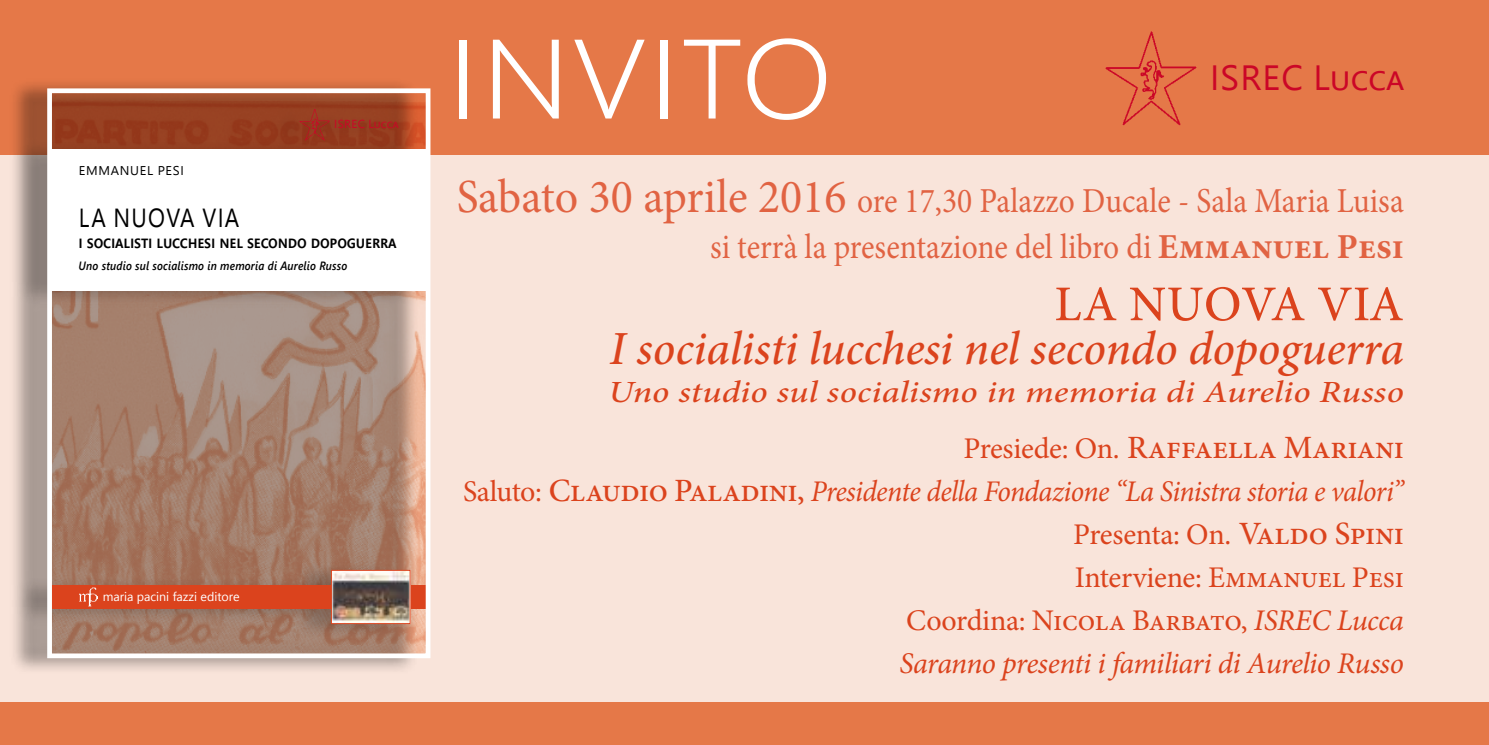
<style>
.page{position:relative;width:1489px;height:745px;background:#fff}
.page>*{position:absolute;margin:0;border:0;box-sizing:border-box;transform-origin:0 0}
.t1{font:300 150px "Segoe UI";color:#fff}
.t2{font:500 50px "Minion Pro";color:#db431d}
.t3{font:italic 500 47.5px "Minion Pro";letter-spacing:-.005em;color:#db431d}
.t4{font:35px/45.5px "Minion Pro";color:#db431d;text-align:right;scale:.9 1}
.t5{font:35px "Segoe UI";letter-spacing:.02em;color:#cb0627}
.t6{font:500 32.5px "Minion Pro";letter-spacing:-.01em;color:#db431d}
.t7{font:italic 500 30.75px "Minion Pro";letter-spacing:.005em;color:#db431d;scale:1.18 1}
.t8{font:italic 30px/43px "Minion Pro";letter-spacing:-.025em;color:#db431d;text-align:right;scale:.95 1}
.t9{font:26.25px "Segoe UI";letter-spacing:.055em;color:#000;scale:.86 1}
.t10{font:600 17.75px "Segoe UI";letter-spacing:-.01em;color:#000;scale:.88 1}
.t11{font:12.75px "Segoe UI";letter-spacing:.055em;color:#000}
.t12{font:12.5px "Segoe UI";color:#fff}
.t13{font:italic 600 12px "Segoe UI";letter-spacing:.02em;color:#000;scale:.88 1}
.t14{font:11.5px "Segoe UI";letter-spacing:.02em;color:#cb0627}
.s1{font-size:47.5px}
.s2{font-weight:700}
.s3{font-weight:400;font-size:30px}
.s4{font-style:normal}
.s5{font-weight:500;font-style:normal;font-size:32.5px}
</style>
<div class="page">
<div style="left:0;top:0;width:1488px;height:744px;background:#e57848"></div>
<div style="left:0;top:155px;width:1488px;height:546px;background:#f9e4da"></div>
<div style="left:9px;top:78px;width:410px;height:597px;background:#000;opacity:.45"></div>
<img style="left:53px;top:94px;width:371px;height:557px">
<div style="left:50px;top:585px;width:377px;height:23px;background:#db431d"></div>
<div style="left:50px;top:149px;width:377px;height:142px;background:#fff"></div>
<img style="left:79px;top:587px;width:19px;height:19px">
<img style="left:298px;top:107px;width:32px;height:34px">
<img style="left:333px;top:571px;width:75px;height:50px">
<div style="left:331px;top:569px;width:79px;height:54px;border:1px solid #db431d"></div>
<div style="left:47px;top:88px;width:383px;height:569px;border:5px solid #fff"></div>
<img style="left:1105px;top:31px;width:92px;height:95px">
<p class="t14" style="left:334px;top:115px;width:66px">ISREC Lucca</p>
<p class="t11" style="left:79px;top:160px;width:107px">EMMANUEL PESI</p>
<p class="t9" style="left:79px;top:196px;width:188px">LA NUOVA VIA</p>
<p class="t10" style="left:78px;top:228px;width:363px">i socialisti lucchesi nel secondo dopoguerra</p>
<p class="t13" style="left:78px;top:257px;width:307px">Uno studio sul socialismo in memoria di Aurelio Russo</p>
<p class="t12" style="left:103px;top:586px;width:138px">maria pacini fazzi editore</p>
<h1 class="t1" style="left:446px;top:-56px;width:389px">invito</h1>
<p class="t5" style="left:1209px;top:49px;width:195px">Isrec Lucca</p>
<p class="t4" style="left:456px;top:178px;width:1054px"><span class="s1">Sabato 30 aprile 2016</span> ore 17,30 Palazzo Ducale - Sala Maria Luisa si terrà la presentazione del libro di <span class="s2">Emmanuel Pesi</span></p>
<h2 class="t2" style="left:1054px;top:270px;width:351px">La nuova via</h2>
<h3 class="t3" style="left:609px;top:316px;width:795px">I socialisti lucchesi nel secondo dopoguerra</h3>
<p class="t7" style="left:608px;top:370px;width:676px">Uno studio sul socialismo in memoria di Aurelio Russo</p>
<p class="t6" style="left:963px;top:425px;width:442px"><span class="s3">Presiede: On.</span> Raffaella Mariani</p>
<p class="t8" style="left:463px;top:470px;width:991px"><span class="s4">Saluto:</span> <span class="s5">Claudio Paladini,</span> Presidente della Fondazione “La Sinistra storia e valori” <span class="s4">Presenta: On.</span> <span class="s5">Valdo Spini<br></span><span class="s4">Interviene: Emmanuel Pesi<br>Coordina: Nicola Barbato,</span> ISREC Lucca<br>Saranno presenti i familiari di Aurelio Russo</p>
</div>
